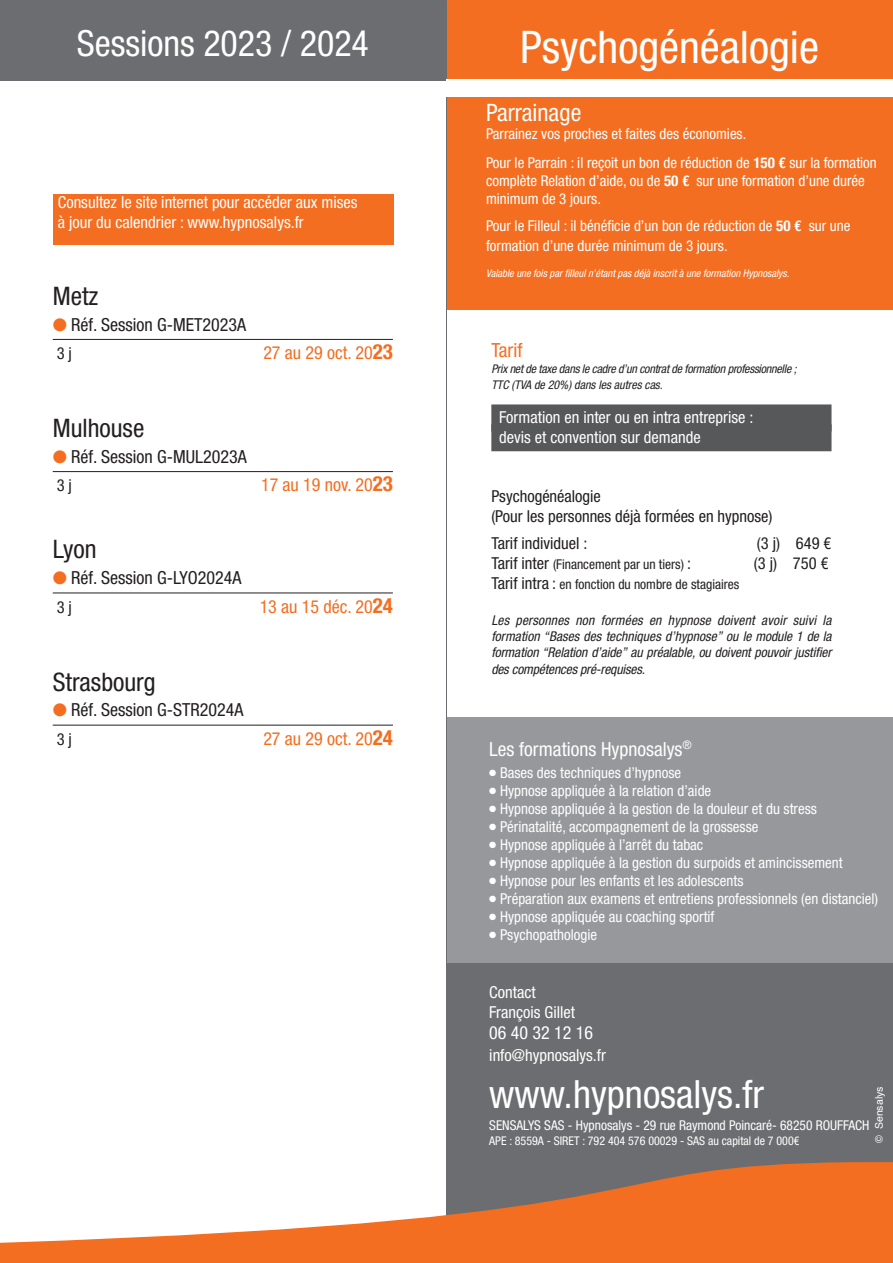
<style>
.page{position:relative;width:893px;height:1263px;background:#fff}
.page>*{position:absolute;margin:0;border:0;box-sizing:border-box;transform-origin:0 0}
.t1{font:italic condensed 45px "Helvetica Neue 57";color:#fff}
.t2{font:italic condensed 39px "Helvetica Neue 57";color:#fff}
.t3{font:italic condensed 36px "Helvetica Neue 57";color:#fff}
.t4{font:italic condensed 25.5px "Helvetica Neue 57";color:#231f20}
.t5{font:italic condensed 24px "Helvetica Neue 57";color:#fff}
.t6{font:italic condensed 19.5px "Helvetica Neue 57";color:#fff}
.t7{font:italic condensed 19.5px "Helvetica Neue 57";color:#f36e21}
.t8{font:italic condensed 18px "Helvetica Neue 57";color:#231f20}
.t9{font:italic condensed 18px "Helvetica Neue 57";color:#f36e21}
.t10{font:italic condensed 18px "Helvetica Neue 57";color:#fff}
.t11{font:italic condensed 16.5px "Helvetica Neue 57";color:#fff}
.t12{font:italic condensed 16.5px "Helvetica Neue 57";color:#231f20}
.t13{font:italic condensed 15px/17.9px "Helvetica Neue 57";color:#fff}
.t14{font:italic condensed 13.5px/16.2px "Helvetica Neue LT Com";letter-spacing:-.01em;color:#231f20;text-align:justify}
.t15{font:italic condensed 13.5px "Helvetica Neue 57";color:#231f20}
.t16{font:italic condensed 13.5px "Helvetica Neue 57";color:#fff}
.t17{font:italic condensed 12px "Helvetica Neue LT Com";letter-spacing:-.02em;color:#231f20}
.t18{font:italic condensed 12px "Helvetica Neue 57";color:#fff}
.t19{font:italic condensed 12px "Helvetica Neue LT Com";color:#231f20}
.t20{font:italic condensed 10.5px "Helvetica Neue LT Com";color:#fff}
.t21{font:10.5px "Helvetica";color:#fff}
.s1{color:#f36e21}
.s2{font-family:"Helvetica Neue";font-weight:700;font-style:normal;font-size:21px}
.s3{font-family:"Helvetica Neue";font-weight:700;font-style:normal}
.s4{font-size:16.5px}
</style>
<div class="page">
<div style="left:446px;top:79px;width:447px;height:231px;background:#f36e21"></div>
<div style="left:446px;top:717px;width:447px;height:258px;background:#97989c"></div>
<div style="left:446px;top:963px;width:447px;height:300px;background:#6c6d70"></div>
<div style="left:0;top:0;width:448px;height:81px;background:#6c6d70"></div>
<div style="left:446px;top:0;width:447px;height:81px;background:#f36e21"></div>
<hr style="left:446px;top:0;width:1px;height:1230px;background:#6c6d70">
<div style="left:54px;top:195px;width:340px;height:50px;background:#f36e21"></div>
<div style="left:446px;top:79px;width:447px;height:17px;background:#fff"></div>
<svg style="left:0;top:1162px;width:893px;height:101px;fill:#f36e21"></svg>
<hr style="left:53px;top:339px;width:340px;height:1px;background:#231f20">
<hr style="left:53px;top:471px;width:340px;height:1px;background:#231f20">
<hr style="left:53px;top:593px;width:340px;height:1px;background:#231f20">
<hr style="left:53px;top:725px;width:340px;height:1px;background:#231f20">
<div style="left:491px;top:404px;width:340px;height:27px;background:#57585a"></div>
<div style="left:491px;top:424px;width:340px;height:27px;background:#57585a"></div>
<p class="t3" style="left:77px;top:23px;width:294px">Sessions 2023 / 2024</p>
<p class="t11" style="left:58px;top:192px;width:301px">Consultez le site internet pour accéder aux mises</p>
<p class="t11" style="left:58px;top:212px;width:248px">à jour du calendrier : www.hypnosalys.fr</p>
<p class="t4" style="left:53px;top:281px;width:47px">Metz</p>
<p class="t8" style="left:53px;top:314px;width:195px"><span class="s1">●</span> Réf. Session G-MET2023A</p>
<p class="t12" style="left:57px;top:344px;width:17px">3 j</p>
<p class="t9" style="left:263px;top:342px;width:131px">27 au 29 oct. 20<span class="s2">23</span></p>
<p class="t4" style="left:53px;top:413px;width:93px">Mulhouse</p>
<p class="t8" style="left:53px;top:446px;width:196px"><span class="s1">●</span> Réf. Session G-MUL2023A</p>
<p class="t12" style="left:57px;top:476px;width:17px">3 j</p>
<p class="t9" style="left:261px;top:474px;width:133px">17 au 19 nov. 20<span class="s2">23</span></p>
<p class="t4" style="left:53px;top:535px;width:45px">Lyon</p>
<p class="t8" style="left:53px;top:567px;width:190px"><span class="s1">●</span> Réf. Session G-LYO2024A</p>
<p class="t12" style="left:57px;top:597px;width:17px">3 j</p>
<p class="t9" style="left:260px;top:596px;width:135px">13 au 15 déc. 20<span class="s2">24</span></p>
<p class="t4" style="left:53px;top:667px;width:104px">Strasbourg</p>
<p class="t8" style="left:53px;top:700px;width:192px"><span class="s1">●</span> Réf. Session G-STR2024A</p>
<p class="t12" style="left:57px;top:729px;width:17px">3 j</p>
<p class="t9" style="left:263px;top:728px;width:131px">27 au 29 oct. 20<span class="s2">24</span></p>
<p class="t1" style="left:520px;top:21px;width:300px">Psychogénéalogie</p>
<p class="t5" style="left:486px;top:99px;width:97px">Parrainage</p>
<p class="t13" style="left:486px;top:125px;width:262px">Parrainez vos proches et faites des économies.</p>
<p class="t13" style="left:486px;top:153px;width:392px">Pour le Parrain : il reçoit un bon de réduction de <span class="s3">150 €</span> sur la formation complète Relation d’aide, ou de <span class="s3">50 €</span> sur une formation d’une durée minimum de 3 jours.</p>
<p class="t13" style="left:486px;top:216px;width:366px;line-height:19.8px">Pour le Filleul : il bénéficie d’un bon de réduction de <span class="s3">50 €</span> sur une formation d’une durée minimum de 3 jours.</p>
<p class="t20" style="left:486px;top:267px;width:305px">Valable une fois par filleul n’étant pas déjà inscrit à une formation Hypnosalys.</p>
<p class="t7" style="left:491px;top:339px;width:33px">Tarif</p>
<p class="t17" style="left:491px;top:362px;width:307px">Prix net de taxe dans le cadre d’un contrat de formation professionnelle ;</p>
<p class="t19" style="left:491px;top:378px;width:173px">TTC (TVA de 20%) dans les autres cas.</p>
<p class="t11" style="left:499px;top:407px;width:256px">Formation en inter ou en intra entreprise :</p>
<p class="t11" style="left:499px;top:427px;width:203px">devis et convention sur demande</p>
<p class="t12" style="left:491px;top:486px;width:111px">Psychogénéalogie</p>
<p class="t12" style="left:491px;top:506px;width:283px">(Pour les personnes déjà formées en hypnose)</p>
<p class="t12" style="left:491px;top:534px;width:98px">Tarif individuel :</p>
<p class="t12" style="left:757px;top:534px;width:76px">(3 j) 649 €</p>
<p class="t15" style="left:491px;top:556px;width:201px"><span class="s4">Tarif inter</span> (Financement par un tiers) <span class="s4">:</span></p>
<p class="t12" style="left:754px;top:554px;width:76px">(3 j) 750 €</p>
<p class="t15" style="left:491px;top:576px;width:250px"><span class="s4">Tarif intra :</span> en fonction du nombre de stagiaires</p>
<p class="t14" style="left:491px;top:612px;width:342px">Les personnes non formées en hypnose doivent avoir suivi la formation “Bases des techniques d’hypnose” ou le module 1 de la formation “Relation d’aide” au préalable, ou doivent pouvoir justifier des compétences pré-requises.</p>
<p class="t6" style="left:489px;top:737px;width:204px">Les formations Hypnosalys<sup>®</sup></p>
<p class="t13" style="left:489px;top:764px;width:193px">● Bases des techniques d’hypnose</p>
<p class="t13" style="left:489px;top:782px;width:223px">● Hypnose appliquée à la relation d’aide</p>
<p class="t13" style="left:489px;top:800px;width:329px">● Hypnose appliquée à la gestion de la douleur et du stress</p>
<p class="t13" style="left:489px;top:818px;width:271px">● Périnatalité, accompagnement de la grossesse</p>
<p class="t13" style="left:489px;top:836px;width:216px">● Hypnose appliquée à l’arrêt du tabac</p>
<p class="t13" style="left:489px;top:854px;width:355px">● Hypnose appliquée à la gestion du surpoids et amincissement</p>
<p class="t13" style="left:489px;top:872px;width:256px">● Hypnose pour les enfants et les adolescents</p>
<p class="t13" style="left:489px;top:890px;width:390px">● Préparation aux examens et entretiens professionnels (en distanciel)</p>
<p class="t13" style="left:489px;top:908px;width:227px">● Hypnose appliquée au coaching sportif</p>
<p class="t13" style="left:489px;top:926px;width:109px">● Psychopathologie</p>
<p class="t11" style="left:489px;top:983px;width:48px">Contact</p>
<p class="t11" style="left:489px;top:1002px;width:87px">François Gillet</p>
<p class="t10" style="left:489px;top:1023px;width:105px">06 40 32 12 16</p>
<p class="t11" style="left:489px;top:1046px;width:118px">info@hypnosalys.fr</p>
<p class="t2" style="left:489px;top:1071px;width:276px">www.hypnosalys.fr</p>
<p class="t16" style="left:489px;top:1118px;width:382px">SENSALYS SAS - Hypnosalys - 29 rue Raymond Poincaré- 68250 ROUFFACH</p>
<p class="t18" style="left:489px;top:1134px;width:312px">APE : 8559A - SIRET : 792 404 576 00029 - SAS au capital de 7 000€</p>
<p class="t21" style="left:871px;top:1143px;width:58px;rotate:-90deg">© Sensalys</p>
</div>
